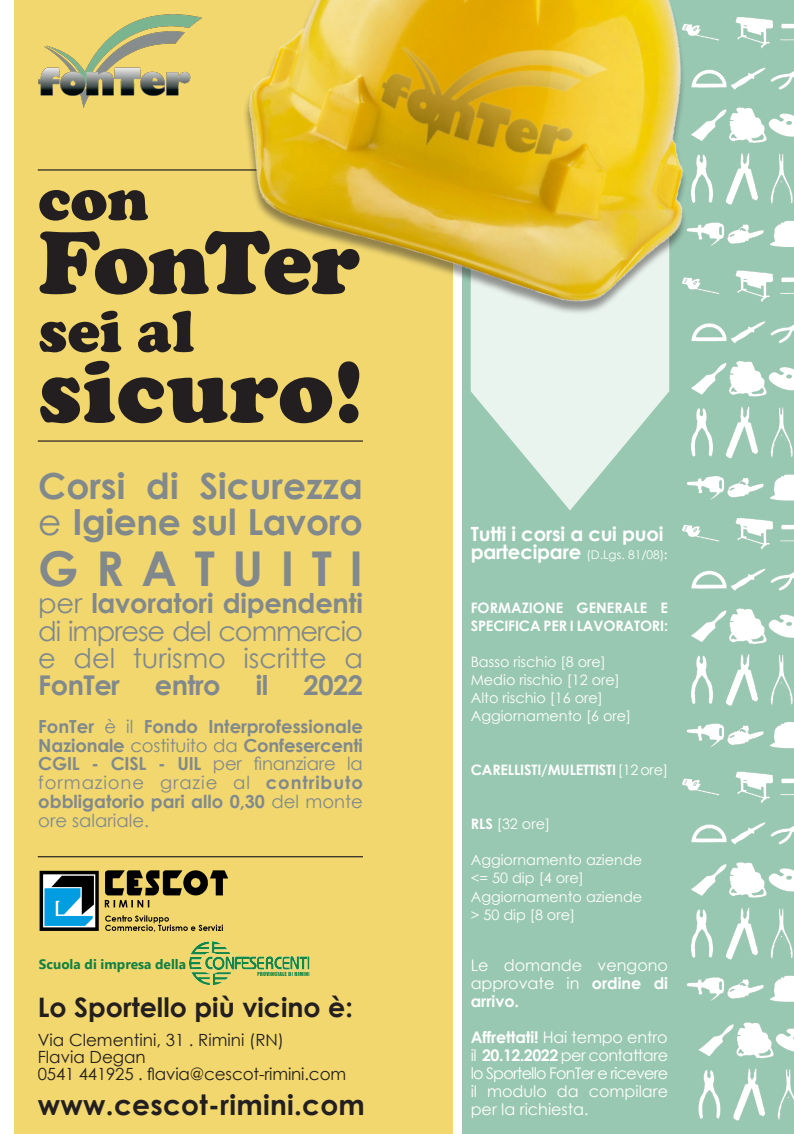
<style>
.page{position:relative;width:794px;height:1134px;background:#fff}
.page>*{position:absolute;margin:0;border:0;box-sizing:border-box;transform-origin:0 0}
.t1{font:900 91.92px "Cooper";letter-spacing:-.005em;color:#231f20}
.t2{font:900 61.28px "Cooper";color:#231f20}
.t3{font:700 48px "Century Gothic";letter-spacing:.365em;color:#81898d}
.t4{font:700 36px/36px "Century Gothic";color:#81898d}
.t5{font:700 28px "Century Gothic";letter-spacing:.01em;color:#231f20}
.t6{font:700 27.2px "Century Gothic";letter-spacing:-.01em;color:#81898d}
.t7{font:27.2px "Century Gothic";letter-spacing:-.04em;color:#81898d}
.t8{font:27.2px "Century Gothic";color:#81898d}
.t9{font:700 26.84px "Century Gothic";color:#231f20}
.t10{font:700 19.6px "Century Gothic";letter-spacing:-.01em;color:#fff}
.t11{font:700 18px "Century Gothic";color:#81898d}
.t12{font:18px "Century Gothic";color:#81898d}
.t13{font:18px "Century Gothic";letter-spacing:.05em;color:#81898d}
.t14{font:16.76px "Century Gothic";color:#231f20}
.t15{font:16px/18px "Century Gothic";color:#fff}
.t16{font:16px "Century Gothic";letter-spacing:-.05em;color:#fff}
.t17{font:16px "Century Gothic";letter-spacing:-.03em;color:#fff}
.t18{font:700 16px "Century Gothic";color:#fff}
.t19{font:14.4px "Century Gothic";color:#fff}
.t20{font:700 14.4px/18px "Century Gothic";letter-spacing:-.01em;color:#fff}
.t21{font:700 13.6px "Segoe UI";color:#128043}
.t22{font:12px "Century Gothic";color:#fff}
.s1{font-weight:400}
.s2{font-weight:700}
.s3{font-weight:700;font-size:19.6px}
</style>
<div class="page">
<div style="left:14px;top:0;width:438px;height:1134px;background:#f1d76e"></div>
<div style="left:463px;top:0;width:331px;height:1134px;background:#99c8b2"></div>
<img style="left:38px;top:15px;width:163px;height:93px">
<img style="left:39px;top:870px;width:189px;height:62px">
<img style="left:189px;top:941px;width:121px;height:44px">
<img style="left:687px;top:18px;width:107px;height:483px">
<img style="left:682px;top:518px;width:112px;height:484px">
<img style="left:698px;top:1022px;width:96px;height:99px">
<hr style="left:38px;top:856px;width:325px;height:1px;background:#231f20">
<hr style="left:38px;top:440px;width:325px;height:2px;background:#231f20">
<hr style="left:38px;top:169px;width:325px;height:2px;background:#231f20">
<svg style="left:471px;top:347px;width:198px;height:163px"></svg>
<img style="left:208px;top:0;width:550px;height:347px">
<p class="t2" style="left:38px;top:164px;width:112px">con</p>
<p class="t1" style="left:38px;top:209px;width:323px">FonTer</p>
<p class="t2" style="left:38px;top:295px;width:157px">sei al</p>
<p class="t1" style="left:38px;top:338px;width:326px">sicuro!</p>
<p class="t4" style="left:38px;top:466px;width:326px">Corsi di Sicurezza <span class="s1">e</span> Igiene sul Lavoro</p>
<p class="t3" style="left:38px;top:532px;width:326px">GRATUITI</p>
<p class="t6" style="left:38px;top:583px;width:326px"><span class="s1">per</span> lavoratori dipendenti</p>
<p class="t7" style="left:38px;top:612px;width:326px">di imprese del commercio</p>
<p class="t8" style="left:38px;top:639px;width:326px">e del turismo iscritte a</p>
<p class="t6" style="left:38px;top:664px;width:83px">FonTer</p>
<p class="t6" style="left:155px;top:664px;width:67px">entro</p>
<p class="t6" style="left:256px;top:664px;width:14px">il</p>
<p class="t6" style="left:304px;top:664px;width:61px">2022</p>
<p class="t11" style="left:38px;top:713px;width:326px">FonTer <span class="s1">è il</span> Fondo Interprofessionale</p>
<p class="t11" style="left:38px;top:731px;width:326px">Nazionale <span class="s1">costituito da</span> Confesercenti</p>
<p class="t12" style="left:38px;top:751px;width:326px"><span class="s2">CGIL - CISL - UIL</span> per finanziare la</p>
<p class="t13" style="left:38px;top:770px;width:326px">formazione grazie al <span class="s2">contributo</span></p>
<p class="t11" style="left:38px;top:788px;width:326px">obbligatorio pari allo 0,30 <span class="s1">del monte</span></p>
<p class="t12" style="left:38px;top:808px;width:112px">ore salariale.</p>
<p class="t21" style="left:39px;top:954px;width:149px">Scuola di impresa della</p>
<p class="t9" style="left:38px;top:986px;width:317px">Lo Sportello più vicino è:</p>
<p class="t14" style="left:38px;top:1028px;width:248px">Via Clementini, 31 . Rimini (RN)</p>
<p class="t14" style="left:38px;top:1045px;width:110px">Flavia Degan</p>
<p class="t14" style="left:38px;top:1062px;width:310px">0541 441925 . flavia@cescot-rimini.com</p>
<p class="t5" style="left:38px;top:1083px;width:329px">www.cescot-rimini.com</p>
<p class="t10" style="left:471px;top:519px;width:194px">Tutti i corsi a cui puoi</p>
<p class="t22" style="left:471px;top:547px;width:198px"><span class="s3">partecipare</span> (D.Lgs. 81/08)<span class="s2">:</span></p>
<p class="t20" style="left:471px;top:599px;width:199px">FORMAZIONE GENERALE E<br>SPECIFICA PER I LAVORATORI:</p>
<p class="t19" style="left:471px;top:652px;width:137px">Basso rischio [8 ore]</p>
<p class="t19" style="left:471px;top:670px;width:151px">Medio rischio [12 ore]</p>
<p class="t19" style="left:471px;top:688px;width:134px">Alto rischio [16 ore]</p>
<p class="t19" style="left:471px;top:706px;width:162px">Aggiornamento [6 ore]</p>
<p class="t20" style="left:471px;top:761px;width:199px">CARELLISTI/MULETTISTI <span class="s1">[12 ore]</span></p>
<p class="t19" style="left:471px;top:814px;width:81px"><span class="s2">RLS</span> [32 ore]</p>
<p class="t19" style="left:471px;top:850px;width:173px">Aggiornamento aziende</p>
<p class="t19" style="left:471px;top:868px;width:115px">&lt;= 50 dip [4 ore]</p>
<p class="t19" style="left:471px;top:886px;width:173px">Aggiornamento aziende</p>
<p class="t19" style="left:471px;top:904px;width:106px">&gt; 50 dip [8 ore]</p>
<p class="t15" style="left:471px;top:956px;width:199px">Le domande vengono approvate in <span class="s2">ordine di</span></p>
<p class="t18" style="left:471px;top:989px;width:50px">arrivo.</p>
<p class="t15" style="left:471px;top:1028px;width:198px"><span class="s2">Affrettati!</span> Hai tempo entro</p>
<p class="t17" style="left:471px;top:1044px;width:199px">il <span class="s2">20.12.2022</span> per contattare</p>
<p class="t16" style="left:471px;top:1062px;width:199px">lo Sportello FonTer e ricevere</p>
<p class="t15" style="left:471px;top:1082px;width:199px">il modulo da compilare per la richiesta.</p>
</div>
